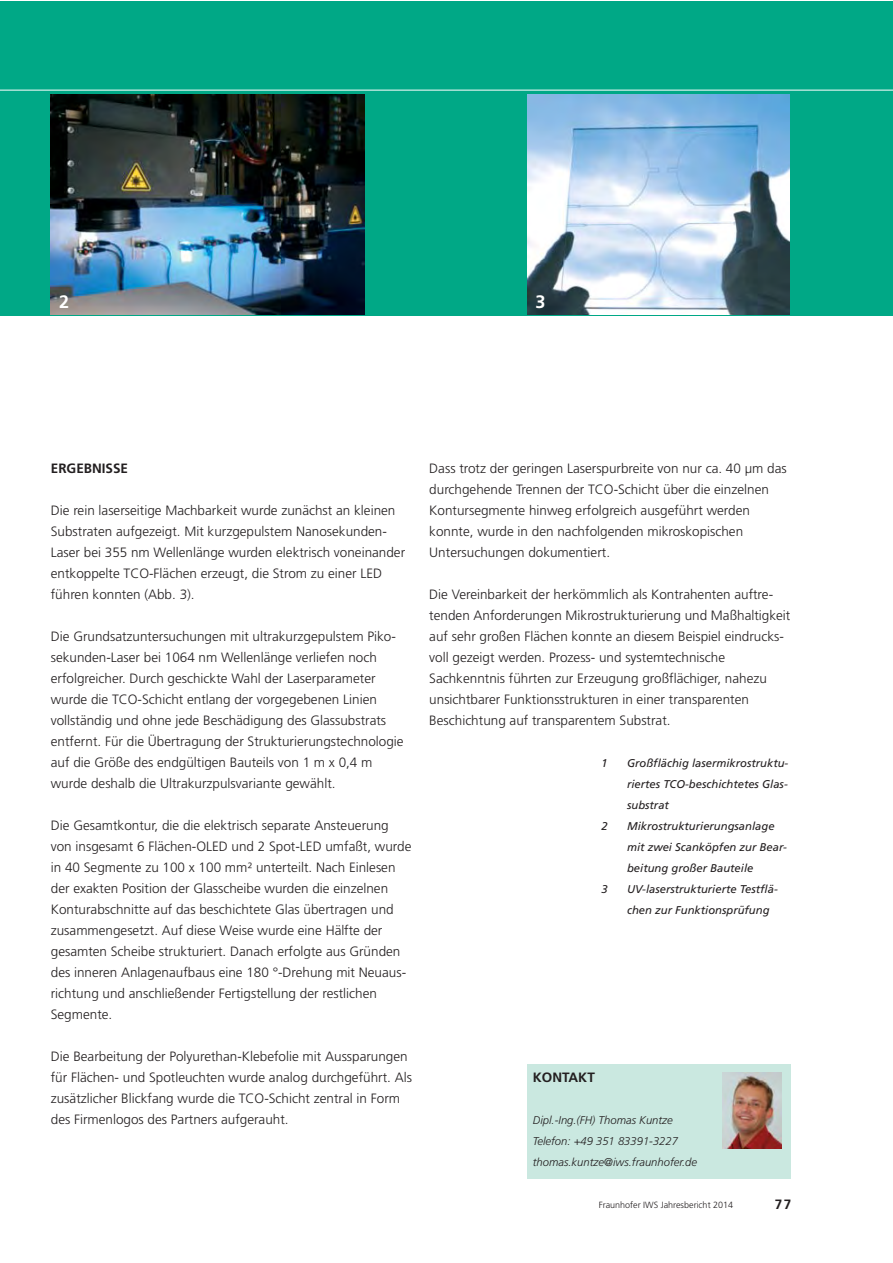
<style>
.page{position:relative;width:893px;height:1263px;background:#fff}
.page>*{position:absolute;margin:0;border:0;box-sizing:border-box;transform-origin:0 0}
.t1{font:700 18px "Frutiger LT Com";color:#fff}
.t2{font:300 13.5px/21px "Frutiger LT Com";color:#231f20}
.t3{font:700 13.5px "Frutiger LT Com";color:#231f20}
.t4{font:italic 11.25px/21px "Frutiger LT Com";color:#231f20}
.t5{font:italic 300 11.25px/21px "Frutiger LT Com";color:#231f20}
.t6{font:300 9px "Frutiger LT Com";color:#231f20}
</style>
<div class="page">
<div style="left:0;top:2px;width:892px;height:313px;background:#00a886"></div>
<hr style="left:0;top:90px;width:892px;height:1px;background:#fff">
<div style="left:527px;top:1064px;width:264px;height:115px;background:#cae8e0"></div>
<img style="left:723px;top:1072px;width:59px;height:77px">
<img style="left:51px;top:94px;width:314px;height:221px">
<img style="left:527px;top:94px;width:263px;height:221px">
<h1 class="t1" style="left:59px;top:291px;width:12px">2</h1>
<h1 class="t1" style="left:536px;top:291px;width:12px">3</h1>
<p class="t3" style="left:51px;top:461px;width:79px">ERGEBNISSE</p>
<p class="t2" style="left:51px;top:501px;width:356px">Die rein laserseitige Machbarkeit wurde zunächst an kleinen Substraten aufgezeigt. Mit kurzgepulstem Nanosekunden-Laser bei 355 nm Wellenlänge wurden elektrisch voneinander entkoppelte TCO-Flächen erzeugt, die Strom zu einer LED führen konnten (Abb. 3).</p>
<p class="t2" style="left:51px;top:627px;width:354px">Die Grundsatzuntersuchungen mit ultrakurzgepulstem Piko&shy;sekunden-Laser bei 1064 nm Wellenlänge verliefen noch erfolgreicher. Durch geschickte Wahl der Laserparameter wurde die TCO-Schicht entlang der vorgegebenen Linien vollständig und ohne jede Beschädigung des Glassubstrats entfernt. Für die Übertragung der Strukturierungstechnologie auf die Größe des endgültigen Bauteils von 1 m x 0,4 m wurde deshalb die Ultrakurzpulsvariante gewählt.</p>
<p class="t2" style="left:51px;top:816px;width:362px">Die Gesamtkontur, die die elektrisch separate Ansteuerung von insgesamt 6 Flächen-OLED und 2 Spot-LED umfaßt, wurde in 40 Segmente zu 100 x 100 mm² unterteilt. Nach Einlesen der exakten Position der Glasscheibe wurden die einzelnen Konturabschnitte auf das beschichtete Glas übertragen und zusammengesetzt. Auf diese Weise wurde eine Hälfte der gesamten Scheibe strukturiert. Danach erfolgte aus Gründen des inneren Anlagenaufbaus eine 180 °-Drehung mit Neuaus&shy;richtung und anschließender Fertigstellung der restlichen Segmente.</p>
<p class="t2" style="left:51px;top:1047px;width:363px">Die Bearbeitung der Polyurethan-Klebefolie mit Aussparungen für Flächen- und Spotleuchten wurde analog durchgeführt. Als zusätzlicher Blickfang wurde die TCO-Schicht zentral in Form des Firmenlogos des Partners aufgerauht.</p>
<p class="t2" style="left:429px;top:459px;width:359px">Dass trotz der geringen Laserspurbreite von nur ca. 40 μm das durchgehende Trennen der TCO-Schicht über die einzelnen Kontursegmente hinweg erfolgreich ausgeführt werden konnte, wurde in den nachfolgenden mikroskopischen Untersuchungen dokumentiert.</p>
<p class="t2" style="left:429px;top:585px;width:363px">Die Vereinbarkeit der herkömmlich als Kontrahenten auftre&shy;tenden Anforderungen Mikrostrukturierung und Maßhaltigkeit auf sehr großen Flächen konnte an diesem Beispiel eindrucks&shy;voll gezeigt werden. Prozess- und systemtechnische Sachkenntnis führten zur Erzeugung großflächiger, nahezu unsichtbarer Funktionsstrukturen in einer transparenten Beschichtung auf transparentem Substrat.</p>
<p class="t4" style="left:601px;top:754px;width:8px">1</p>
<p class="t4" style="left:627px;top:754px;width:163px;text-align:justify">Großflächig lasermikrostruktu&shy;riertes TCO-beschichtetes Glas&shy;substrat</p>
<p class="t4" style="left:601px;top:817px;width:8px">2</p>
<p class="t4" style="left:627px;top:817px;width:161px">Mikrostrukturierungsanlage mit zwei Scanköpfen zur Bear&shy;beitung großer Bauteile</p>
<p class="t4" style="left:601px;top:880px;width:8px">3</p>
<p class="t4" style="left:627px;top:880px;width:152px">UV-laserstrukturierte Testflä&shy;chen zur Funktionsprüfung</p>
<p class="t3" style="left:533px;top:1070px;width:63px">KONTAKT</p>
<p class="t5" style="left:533px;top:1111px;width:166px">Dipl.-Ing.(FH) Thomas Kuntze<br>Telefon: +49 351 83391-3227 thomas.kuntze@iws.fraunhofer.de</p>
<p class="t6" style="left:599px;top:1201px;width:136px">Fraunhofer IWS Jahresbericht 2014</p>
<p class="t3" style="left:775px;top:1197px;width:18px">77</p>
</div>
